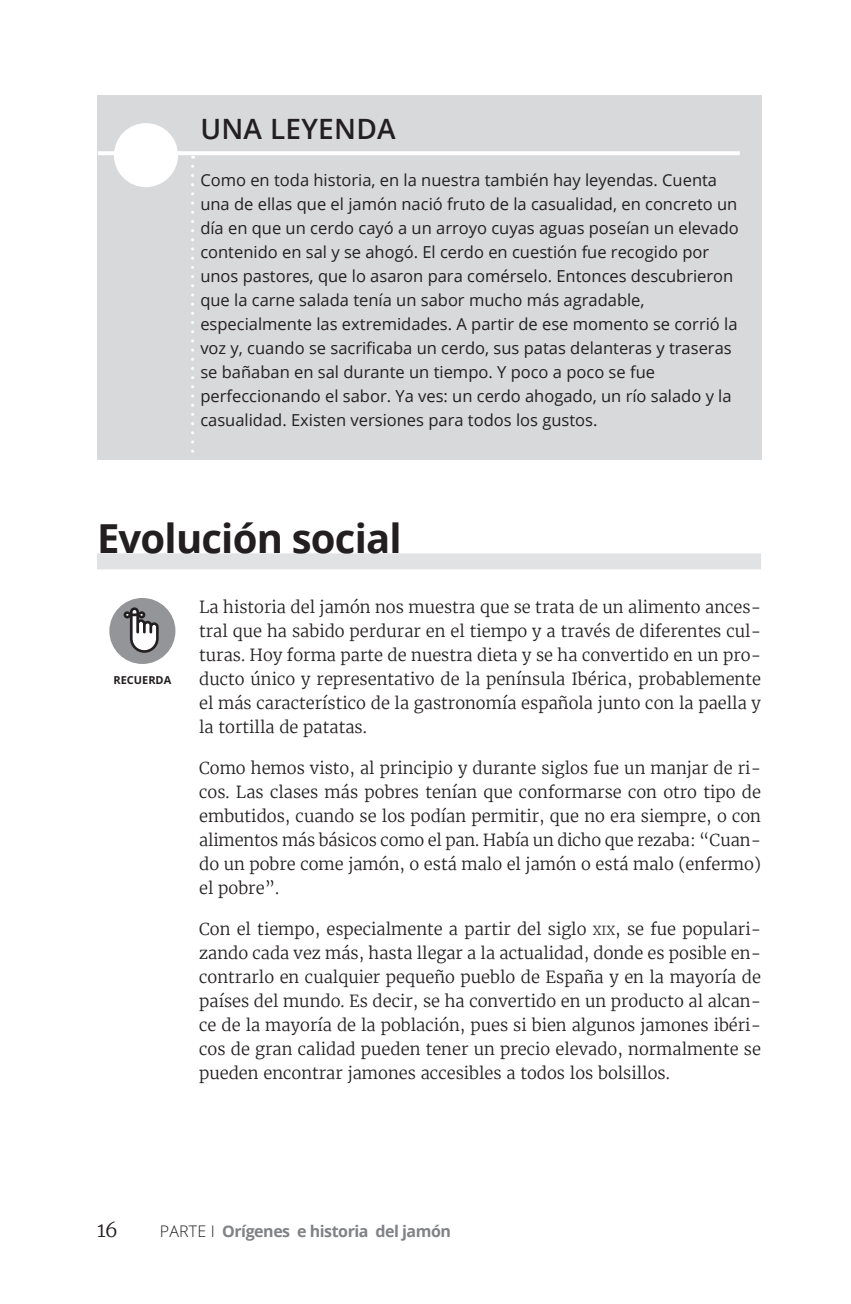
<style>
.page{position:relative;width:851px;height:1304px;background:#fff}
.page>*{position:absolute;margin:0;border:0;box-sizing:border-box;transform-origin:0 0}
.t1{font:40px "Open Sans Bold EB";letter-spacing:-.02em;color:#231f20}
.t2{font:600 28px "Open Sans";letter-spacing:.01em;color:#231f20}
.t3{font:20px "Merriweather Light EB";color:#231f20}
.t4{font:16.4px/24px "Merriweather Light EB";color:#231f20;text-align:justify}
.t5{font:16.4px/24px "Open Sans";color:#231f20}
.t6{font:16px "Open Sans Bold EB";letter-spacing:-.03em;color:#808285}
.t7{font:700 11px "Open Sans";color:#231f20}
.s1{font-size:12.4px}
.s2{font-family:"Open Sans";font-weight:300;color:#231f20}
</style>
<div class="page">
<div style="left:97px;top:553px;width:663px;height:16px;background:#e1e2e4"></div>
<div style="left:97px;top:96px;width:663px;height:364px;background:#d8d9db"></div>
<hr style="left:98px;top:151px;width:641px;height:4px;background:#fff">
<div style="left:114px;top:123px;width:64px;height:64px;background:#fff;border:2px solid #fff;border-radius:50%"></div>
<svg style="left:191px;top:166px;width:3px;height:287px"></svg>
<div style="left:109px;top:598px;width:66px;height:66px;background:#939598;border-radius:50%"></div>
<svg style="left:123px;top:607px;width:36px;height:46px"></svg>
<h2 class="t2" style="left:200px;top:110px;width:197px">UNA LEYENDA</h2>
<p class="t5" style="left:200px;top:167px;width:539px">Como en toda historia, en la nuestra también hay leyendas. Cuenta una de ellas que el jamón nació fruto de la casualidad, en concreto un día en que un cerdo cayó a un arroyo cuyas aguas poseían un elevado contenido en sal y se ahogó. El cerdo en cuestión fue recogido por unos pastores, que lo asaron para comérselo. Entonces descubrieron que la carne salada tenía un sabor mucho más agradable, especialmente las extremidades. A partir de ese momento se corrió la voz y, cuando se sacrificaba un cerdo, sus patas delanteras y traseras se bañaban en sal durante un tiempo. Y poco a poco se fue perfeccionando el sabor. Ya ves: un cerdo ahogado, un río salado y la casualidad. Existen versiones para todos los gustos.</p>
<h1 class="t1" style="left:97px;top:511px;width:306px">Evolución social</h1>
<p class="t7" style="left:113px;top:672px;width:59px">RECUERDA</p>
<p class="t4" style="left:199px;top:595px;width:563px">La historia del jamón nos muestra que se trata de un alimento ances&shy;tral que ha sabido perdurar en el tiempo y a través de diferentes cul&shy;turas. Hoy forma parte de nuestra dieta y se ha convertido en un pro&shy;ducto único y representativo de la península Ibérica, probablemente el más característico de la gastronomía española junto con la paella y la tortilla de patatas.</p>
<p class="t4" style="left:199px;top:757px;width:563px">Como hemos visto, al principio y durante siglos fue un manjar de ri&shy;cos. Las clases más pobres tenían que conformarse con otro tipo de embutidos, cuando se los podían permitir, que no era siempre, o con alimentos más básicos como el pan. Había un dicho que rezaba: “Cuan&shy;do un pobre come jamón, o está malo el jamón o está malo (enfermo) el pobre”.</p>
<p class="t4" style="left:199px;top:918px;width:563px">Con el tiempo, especialmente a partir del siglo <span class="s1">xix</span>, se fue populari&shy;zando cada vez más, hasta llegar a la actualidad, donde es posible en&shy;contrarlo en cualquier pequeño pueblo de España y en la mayoría de países del mundo. Es decir, se ha convertido en un producto al alcan&shy;ce de la mayoría de la población, pues si bien algunos jamones ibéri&shy;cos de gran calidad pueden tener un precio elevado, normalmente se pueden encontrar jamones accesibles a todos los bolsillos.</p>
<p class="t3" style="left:97px;top:1217px;width:23px">16</p>
<p class="t6" style="left:160px;top:1220px;width:292px"><span class="s2">paRtE I</span> Orígenes e historia del jamón</p>
</div>
